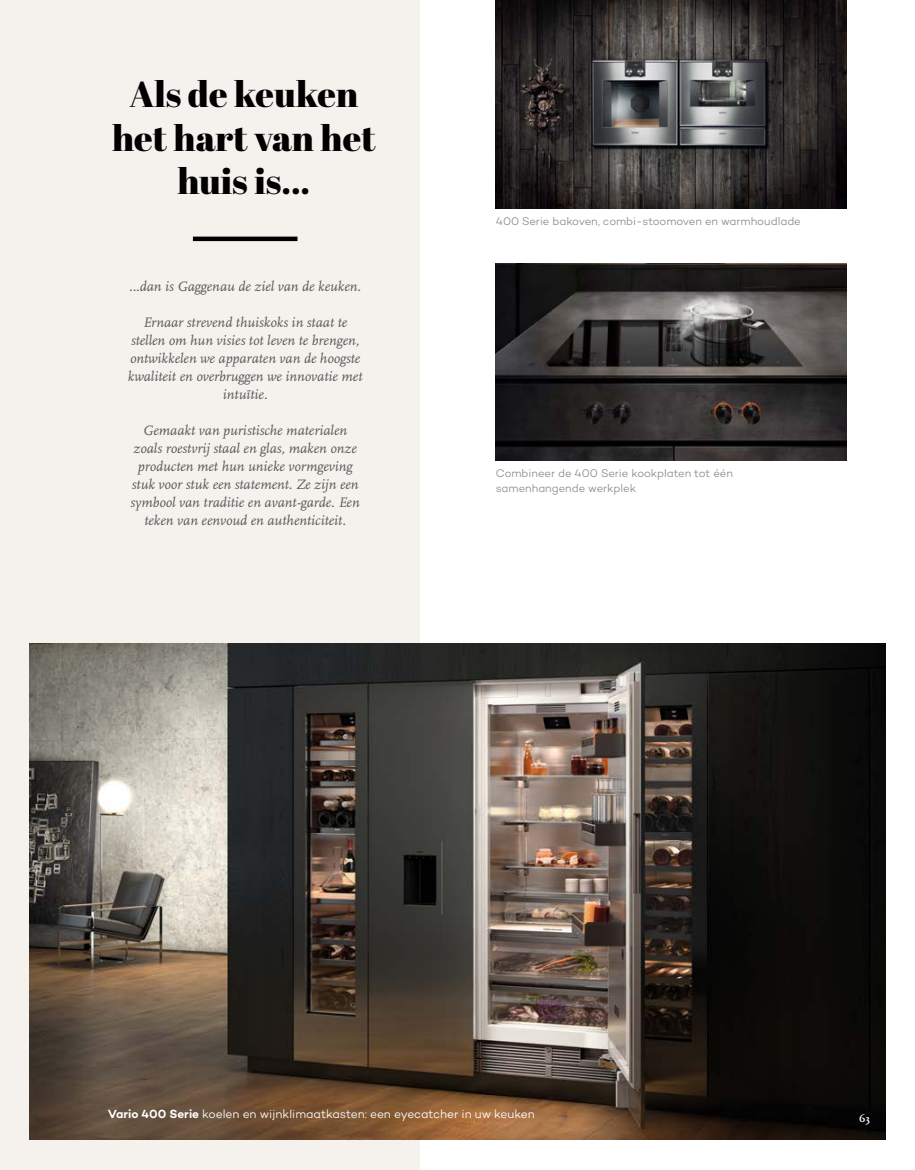
<style>
.page{position:relative;width:915px;height:1170px;background:#fff}
.page>*{position:absolute;margin:0;border:0;box-sizing:border-box;transform-origin:0 0}
.t1{font:36px/43.2px "Abril Fatface";color:#000;text-align:center}
.t2{font:italic 14.25px/18px "Scala";color:#58595b;text-align:center}
.t3{font:300 12px "Campton";letter-spacing:-.005em;color:#fff}
.Fotobijschrift{font:300 11.25px "Campton";letter-spacing:-.005em;color:#8a8c8e}
.t4{font:700 10.5px "Scala";color:#fff}
.s1{font-weight:600}
</style>
<div class="page">
<div style="left:0;top:0;width:419px;height:1169px;background:#f5f1ed"></div>
<img style="left:30px;top:643px;width:854px;height:496px">
<div style="left:193px;top:236px;width:104px;height:5px;background:#000"></div>
<img style="left:495px;top:0;width:351px;height:209px">
<img style="left:495px;top:263px;width:351px;height:197px">
<p class="t1" style="left:112px;top:72px;width:265px">Als de keuken het hart van het huis is...</p>
<p class="t2" style="left:129px;top:277px;width:233px">...dan is Gaggenau de ziel van de keuken.</p>
<p class="t2" style="left:128px;top:313px;width:236px">Ernaar strevend thuiskoks in staat te stellen om hun visies tot leven te brengen, ontwikkelen we apparaten van de hoogste kwaliteit en overbruggen we innovatie met intuïtie.</p>
<p class="t2" style="left:131px;top:421px;width:230px">Gemaakt van puristische materialen zoals roestvrij staal en glas, maken onze producten met hun unieke vormgeving stuk voor stuk een statement. Ze zijn een symbool van traditie en avant-garde. Een teken van eenvoud en authenticiteit.</p>
<p class="Fotobijschrift" style="left:495px;top:214px;width:306px">400 Serie bakoven, combi-stoomoven en warmhoudlade</p>
<p class="Fotobijschrift" style="left:495px;top:466px;width:239px">Combineer de 400 Serie kookplaten tot één</p>
<p class="Fotobijschrift" style="left:495px;top:481px;width:142px">samenhangende werkplek</p>
<p class="t3" style="left:108px;top:1106px;width:428px"><span class="s1">Vario 400 Serie</span> koelen en wijnklimaatkasten: een eyecatcher in uw keuken</p>
<p class="t4" style="left:858px;top:1112px;width:12px">63</p>
</div>
